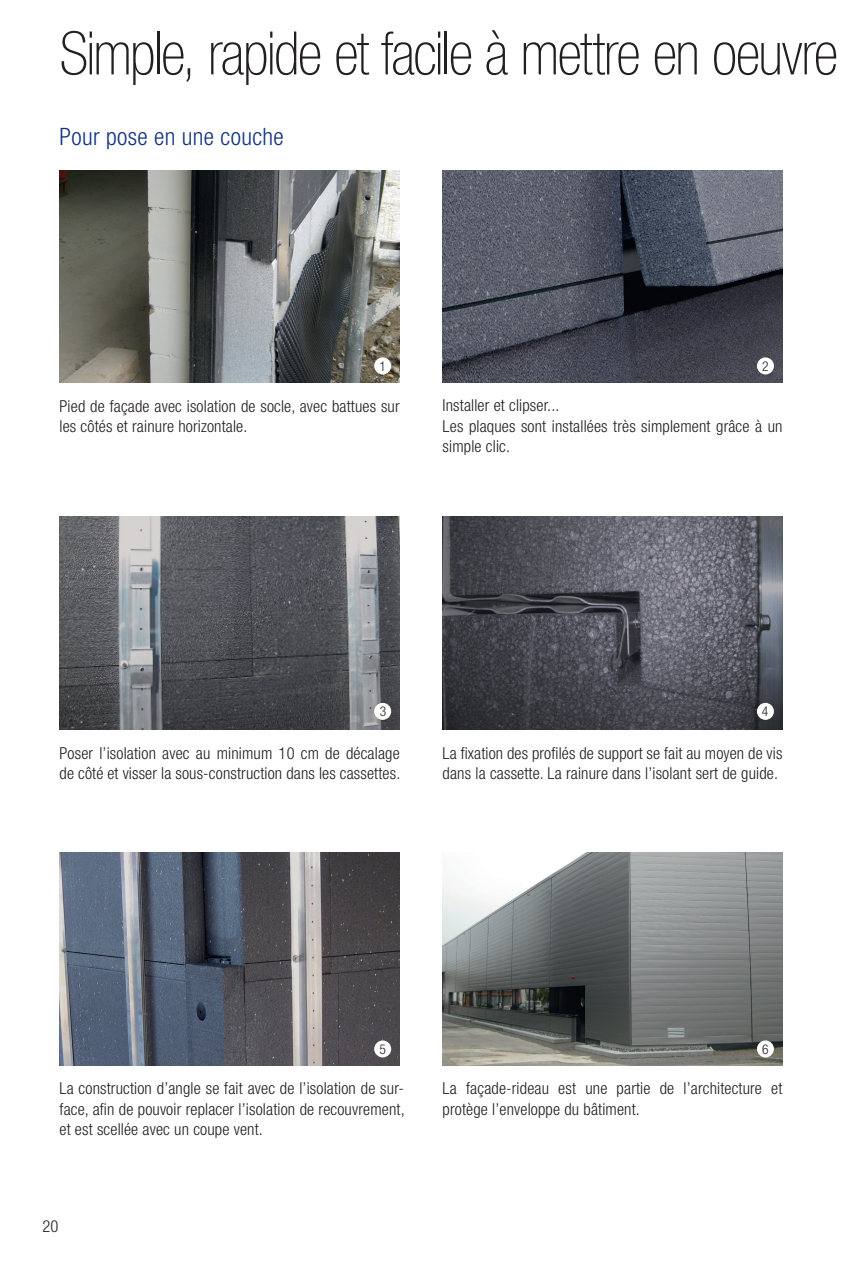
<style>
.page{position:relative;width:842px;height:1263px;background:#fff}
.page>*{position:absolute;margin:0;border:0;box-sizing:border-box;transform-origin:0 0}
.t1{font:100 condensed 60px "Helvetica Neue LT Std";letter-spacing:-.03em;color:#231f20}
.t2{font:300 condensed 24px "Helvetica Neue LT Std";letter-spacing:.015em;color:#133481}
.t3{font:300 condensed 16.5px/20.2px "Helvetica Neue LT Std";letter-spacing:.01em;color:#231f20}
.t4{font:300 condensed 13.5px "Helvetica Neue LT Std";color:#231f20}
</style>
<div class="page">
<img style="left:442px;top:170px;width:340px;height:213px">
<img style="left:442px;top:517px;width:340px;height:212px">
<img style="left:60px;top:853px;width:340px;height:212px">
<img style="left:443px;top:853px;width:339px;height:212px">
<img style="left:60px;top:517px;width:340px;height:212px">
<img style="left:60px;top:170px;width:340px;height:213px">
<div style="left:374px;top:357px;width:17px;height:17px;background:#fff;border-radius:50%"></div>
<div style="left:374px;top:703px;width:17px;height:17px;background:#fff;border-radius:50%"></div>
<div style="left:374px;top:1040px;width:17px;height:17px;background:#fff;border-radius:50%"></div>
<div style="left:757px;top:357px;width:17px;height:17px;background:#fff;border-radius:50%"></div>
<div style="left:757px;top:703px;width:17px;height:17px;background:#fff;border-radius:50%"></div>
<div style="left:757px;top:1040px;width:17px;height:17px;background:#fff;border-radius:50%"></div>
<h1 class="t1" style="left:60px;top:20px;width:780px">Simple, rapide et facile à mettre en oeuvre</h1>
<h2 class="t2" style="left:60px;top:122px;width:226px">Pour pose en une couche</h2>
<p class="t4" style="left:379px;top:358px;width:8px">1</p>
<p class="t3" style="left:60px;top:395px;width:342px">Pied de façade avec isolation de socle, avec battues sur les côtés et rainure horizontale.</p>
<p class="t4" style="left:762px;top:358px;width:8px">2</p>
<p class="t3" style="left:443px;top:395px;width:341px">Installer et clipser...<br>Les plaques sont installées très simplement grâce à un simple clic.</p>
<p class="t4" style="left:380px;top:704px;width:8px">3</p>
<p class="t3" style="left:60px;top:743px;width:342px">Poser l’isolation avec au minimum 10 cm de décalage de côté et visser la sous-construction dans les cassettes.</p>
<p class="t4" style="left:762px;top:704px;width:8px">4</p>
<p class="t3" style="left:443px;top:743px;width:341px">La fixation des profilés de support se fait au moyen de vis dans la cassette. La rainure dans l’isolant sert de guide.</p>
<p class="t4" style="left:379px;top:1041px;width:8px">5</p>
<p class="t4" style="left:762px;top:1041px;width:8px">6</p>
<p class="t3" style="left:60px;top:1078px;width:347px;text-align:justify">La construction d’angle se fait avec de l’isolation de sur&shy;face, afin de pouvoir replacer l’isolation de recouvrement, et est scellée avec un coupe vent.</p>
<p class="t3" style="left:443px;top:1078px;width:341px">La façade-rideau est une partie de l’architecture et protège l’enveloppe du bâtiment.</p>
<p class="t3" style="left:43px;top:1216px;width:17px">20</p>
</div>
